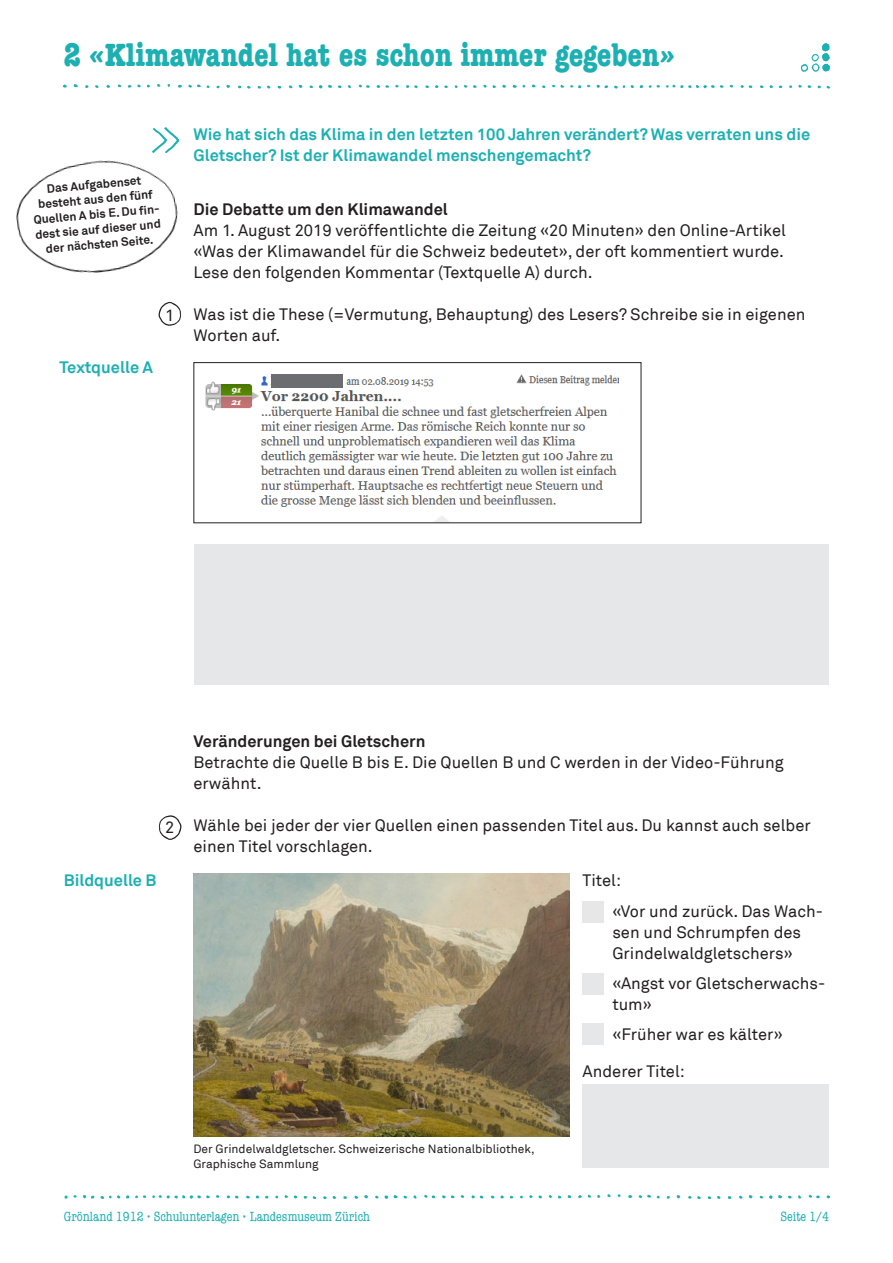
<style>
.page{position:relative;width:893px;height:1263px;background:#fff}
.page>*{position:absolute;margin:0;border:0;box-sizing:border-box;transform-origin:0 0}
.UfS_Seitentitel{font:700 condensed 33px "American Typewriter";color:#1cb0b2}
.UfS_Lauftext_11_14{font:16.5px/21px "Akkurat";color:#231f20}
.UfS_Lead{font:700 16.5px/21px "Akkurat";color:#1cb0b2}
.UfS_Untertitel_11_14{font:700 16.5px "Akkurat";color:#231f20}
.UfS_Untertitel_11_14-2{font:700 16.5px "Akkurat";color:#1cb0b2}
.UfS_Fusszeile_rechts{font:condensed 13.5px "American Typewriter";color:#1cb0b2}
.UfS_Legende_Timeline{font:700 12px/15px "Akkurat";color:#231f20;text-align:center}
.UfS_Legende_Timeline-2{font:12px/15px "Akkurat";color:#231f20}
</style>
<div class="page">
<img style="left:62px;top:84px;width:769px;height:5px">
<img style="left:800px;top:54px;width:20px;height:18px">
<img style="left:64px;top:1194px;width:765px;height:5px">
<img style="left:821px;top:43px;width:9px;height:29px">
<img style="left:153px;top:127px;width:18px;height:5px">
<img style="left:205px;top:374px;width:413px;height:147px">
<div style="left:193px;top:362px;width:448px;height:161px;border:1px solid #231f20"></div>
<div style="left:271px;top:374px;width:71px;height:14px;background:#6c6d70"></div>
<img style="left:16px;top:132px;width:164px;height:141px">
<div style="left:194px;top:544px;width:634px;height:140px;background:#e6e7e9"></div>
<img style="left:158px;top:301px;width:24px;height:25px">
<img style="left:158px;top:815px;width:24px;height:25px">
<div style="left:583px;top:1084px;width:246px;height:84px;background:#e6e7e9"></div>
<div style="left:582px;top:901px;width:22px;height:21px;background:#e6e7e9"></div>
<div style="left:582px;top:973px;width:22px;height:22px;background:#e6e7e9"></div>
<div style="left:582px;top:1023px;width:22px;height:21px;background:#e6e7e9"></div>
<img style="left:193px;top:873px;width:377px;height:263px">
<p class="UfS_Seitentitel" style="left:64px;top:35px;width:612px">2 «Klimawandel hat es schon immer gegeben»</p>
<p class="UfS_Legende_Timeline" style="left:30px;top:182px;width:134px;rotate:-5deg">Das Aufgabenset besteht aus den fünf<br>Quellen A bis E. Du fi n&shy;dest sie auf dieser und der nächsten Seite.</p>
<p class="UfS_Lauftext_11_14" style="left:165px;top:305px;width:11px">1</p>
<p class="UfS_Untertitel_11_14-2" style="left:60px;top:357px;width:95px">Textquelle A</p>
<p class="UfS_Lead" style="left:193px;top:123px;width:618px">Wie hat sich das Klima in den letzten 100 Jahren verändert? Was verraten uns die<br>Gletscher? Ist der Klimawandel menschengemacht?</p>
<p class="UfS_Untertitel_11_14" style="left:193px;top:199px;width:256px">Die Debatte um den Klimawandel</p>
<p class="UfS_Lauftext_11_14" style="left:193px;top:220px;width:594px">Am 1. August 2019 veröffentlichte die Zeitung «20 Minuten» den Online-Artikel «Was der Klimawandel für die Schweiz bedeutet», der oft kommentiert wurde.</p>
<p class="UfS_Lauftext_11_14" style="left:193px;top:262px;width:401px">Lese den folgenden Kommentar (Textquelle A) durch.</p>
<p class="UfS_Lauftext_11_14" style="left:193px;top:304px;width:613px">Was ist die These (=Vermutung, Behauptung) des Lesers? Schreibe sie in eigenen<br>Worten auf.</p>
<p class="UfS_Lauftext_11_14" style="left:165px;top:817px;width:11px">2</p>
<p class="UfS_Untertitel_11_14-2" style="left:64px;top:869px;width:94px">Bildquelle B</p>
<p class="UfS_Untertitel_11_14" style="left:193px;top:731px;width:234px">Veränderungen bei Gletschern</p>
<p class="UfS_Lauftext_11_14" style="left:193px;top:752px;width:592px">Betrachte die Quelle B bis E. Die Quellen B und C werden in der Video-Führung erwähnt.</p>
<p class="UfS_Lauftext_11_14" style="left:193px;top:815px;width:619px">Wähle bei jeder der vier Quellen einen passenden Titel aus. Du kannst auch selber einen Titel vorschlagen.</p>
<p class="UfS_Lauftext_11_14" style="left:583px;top:870px;width:40px">Titel:</p>
<p class="UfS_Lauftext_11_14" style="left:612px;top:901px;width:212px">«Vor und zurück. Das Wach&shy;sen und Schrumpfen des<br>Grindelwaldgletschers»</p>
<p class="UfS_Lauftext_11_14" style="left:612px;top:973px;width:215px">«Angst vor Gletscherwachs&shy;tum»</p>
<p class="UfS_Lauftext_11_14" style="left:612px;top:1024px;width:172px">«Früher war es kälter»</p>
<p class="UfS_Lauftext_11_14" style="left:583px;top:1061px;width:104px">Anderer Titel:</p>
<p class="UfS_Legende_Timeline-2" style="left:193px;top:1142px;width:343px">Der Grindelwaldgletscher. Schweizerische Nationalbibliothek,<br>Graphische Sammlung</p>
<p class="UfS_Fusszeile_rechts" style="left:64px;top:1209px;width:308px">Grönland 1912 • Schulunterlagen • Landesmuseum Zürich</p>
<p class="UfS_Fusszeile_rechts" style="left:780px;top:1209px;width:50px">Seite 1/4</p>
</div>
